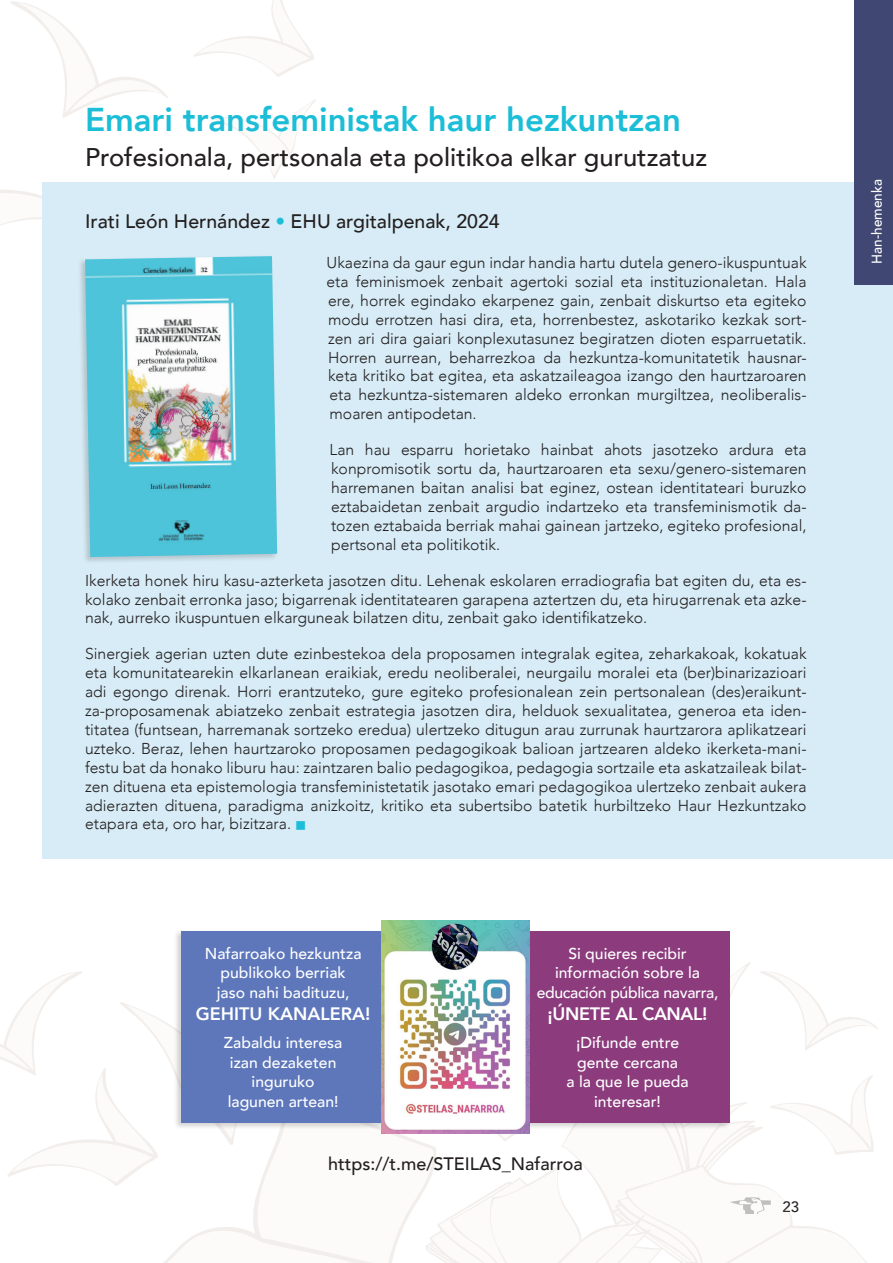
<style>
.page{position:relative;width:893px;height:1263px;background:#fff}
.page>*{position:absolute;margin:0;border:0;box-sizing:border-box;transform-origin:0 0}
.t1{font:800 33px "Avenir";color:#1cbed7}
.t2{font:500 25.5px "Avenir";color:#231f20}
.t3{font:500 19.5px "Avenir";color:#231f20}
.t4{font:500 18px "Avenir";color:#231f20}
.t5{font:800 18px "Avenir";color:#fff}
.t6{font:800 18px "Avenir";letter-spacing:-.02em;color:#fff}
.t7{font:300 15.75px/18.9px "Avenir";color:#231f20;text-align:justify}
.t8{font:500 15.75px/19.5px "Avenir";color:#fff;text-align:center}
.t9{font:500 15px "Avenir";color:#231f20}
.t10{font:500 14.25px "Avenir";color:#fff;scale:.95 1}
.s1{color:#1cbed7}
</style>
<div class="page">
<svg style="left:0;top:962px;width:878px;height:301px"></svg>
<svg style="left:194px;top:0;width:120px;height:77px"></svg>
<svg style="left:210px;top:99px;width:106px;height:80px"></svg>
<svg style="left:0;top:1px;width:169px;height:241px"></svg>
<div style="left:43px;top:183px;width:850px;height:676px;background:#d7ecf6"></div>
<div style="left:855px;top:0;width:38px;height:285px;background:#404772"></div>
<div style="left:77px;top:254px;width:201px;height:310px;background:#231f20;opacity:.2"></div>
<img style="left:85px;top:256px;width:192px;height:301px">
<div style="left:517px;top:929px;width:214px;height:201px;background:#231f20;opacity:.2"></div>
<div style="left:526px;top:931px;width:204px;height:192px;background:#8c3b7d"></div>
<div style="left:173px;top:929px;width:213px;height:201px;background:#231f20;opacity:.2"></div>
<div style="left:181px;top:931px;width:204px;height:192px;background:#5e77bb"></div>
<img style="left:382px;top:920px;width:147px;height:214px">
<p class="t1" style="left:85px;top:94px;width:597px">Emari transfeministak haur hezkuntzan</p>
<p class="t2" style="left:85px;top:135px;width:624px">Profesionala, pertsonala eta politikoa elkar gurutzatuz</p>
<p class="t3" style="left:85px;top:204px;width:416px">Irati León Hernández <span class="s1">•</span> EHU argitalpenak, 2024</p>
<p class="t7" style="left:327px;top:253px;width:482px">Ukaezina da gaur egun indar handia hartu dutela genero-ikuspuntuak eta feminismoek zenbait agertoki sozial eta instituzionaletan. Hala ere, horrek egindako ekarpenez gain, zenbait diskurtso eta egiteko modu errotzen hasi dira, eta, horrenbestez, askotariko kezkak sort&shy;zen ari dira gaiari konplexutasunez begiratzen dioten esparruetatik.<br>Horren aurrean, beharrezkoa da hezkuntza-komunitatetik hausnar&shy;keta kritiko bat egitea, eta askatzaileagoa izango den haurtzaroaren eta hezkuntza-sistemaren aldeko erronkan murgiltzea, neoliberalis&shy;moaren antipodetan.</p>
<p class="t7" style="left:330px;top:440px;width:479px">Lan hau esparru horietako hainbat ahots jasotzeko ardura eta konpromisotik sortu da, haurtzaroaren eta sexu/genero-sistemaren harremanen baitan analisi bat eginez, ostean identitateari buruzko eztabaidetan zenbait argudio indartzeko eta transfeminismotik da&shy;tozen eztabaida berriak mahai gainean jartzeko, egiteko profesional, pertsonal eta politikotik.</p>
<p class="t7" style="left:85px;top:571px;width:723px">Ikerketa honek hiru kasu-azterketa jasotzen ditu. Lehenak eskolaren erradiografia bat egiten du, eta es&shy;kolako zenbait erronka jaso; bigarrenak identitatearen garapena aztertzen du, eta hirugarrenak eta azke&shy;nak, aurreko ikuspuntuen elkarguneak bilatzen ditu, zenbait gako identifikatzeko.</p>
<p class="t7" style="left:85px;top:644px;width:723px">Sinergiek agerian uzten dute ezinbestekoa dela proposamen integralak egitea, zeharkakoak, kokatuak eta komunitatearekin elkarlanean eraikiak, eredu neoliberalei, neurgailu moralei eta (ber)binarizazioari adi egongo direnak. Horri erantzuteko, gure egiteko profesionalean zein pertsonalean (des)eraikunt&shy;za-proposamenak abiatzeko zenbait estrategia jasotzen dira, helduok sexualitatea, generoa eta iden&shy;titatea (funtsean, harremanak sortzeko eredua) ulertzeko ditugun arau zurrunak haurtzarora aplikatzeari uzteko. Beraz, lehen haurtzaroko proposamen pedagogikoak balioan jartzearen aldeko ikerketa-mani&shy;festu bat da honako liburu hau: zaintzaren balio pedagogikoa, pedagogia sortzaile eta askatzaileak bilat&shy;zen dituena eta epistemologia transfeministetatik jasotako emari pedagogikoa ulertzeko zenbait aukera adierazten dituena, paradigma anizkoitz, kritiko eta subertsibo batetik hurbiltzeko Haur Hezkuntzako etapara eta, oro har, bizitzara. <span class="s1">■</span></p>
<p class="t8" style="left:205px;top:943px;width:158px">Nafarroako hezkuntza publikoko berriak jaso nahi badituzu,</p>
<p class="t5" style="left:196px;top:1000px;width:176px">GEHITU KANALERA!</p>
<p class="t8" style="left:224px;top:1032px;width:120px">Zabaldu interesa izan dezaketen inguruko lagunen artean!</p>
<p class="t8" style="left:537px;top:943px;width:183px">Si quieres recibir información sobre la educación pública navarra,</p>
<p class="t6" style="left:548px;top:1000px;width:161px">¡ÚNETE AL CANAL!</p>
<p class="t8" style="left:566px;top:1032px;width:124px">¡Difunde entre gente cercana<br>a la que le pueda interesar!</p>
<p class="t4" style="left:328px;top:1148px;width:256px">https://t.me/STEILAS_Nafarroa</p>
<p class="t9" style="left:783px;top:1194px;width:18px">23</p>
<p class="t10" style="left:864px;top:264px;width:91px;rotate:-90deg">Han-hemenka</p>
</div>
